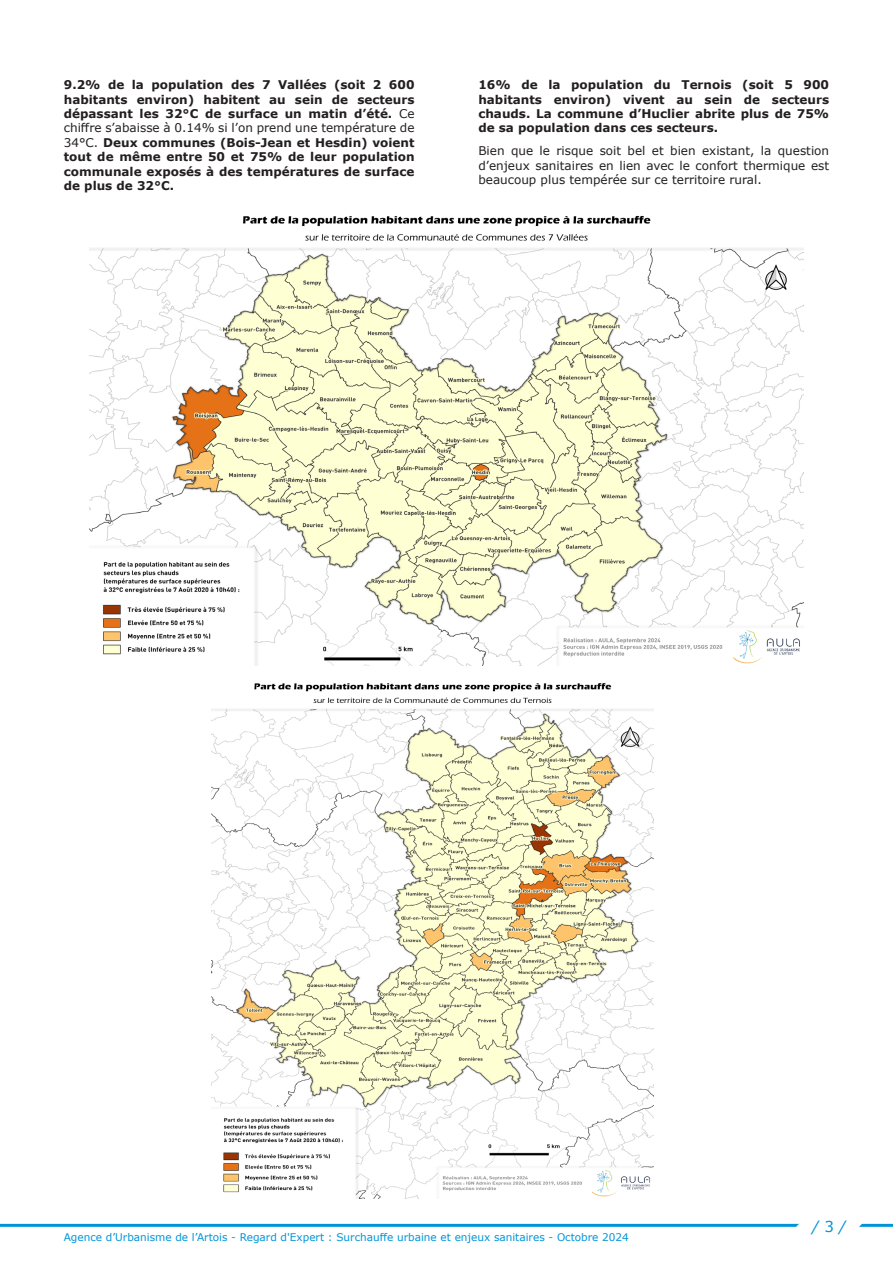
<style>
.page{position:relative;width:893px;height:1263px;background:#fff}
.page>*{position:absolute;margin:0;border:0;box-sizing:border-box;transform-origin:0 0}
.texte_base{font:italic 15px "Verdana";color:#0095d9}
.paragraphe{font:700 12px/14.4px "Verdana";color:#231f20;text-align:justify}
.paragraphe-2{font:12px/14.4px "Verdana";color:#231f20;text-align:justify}
.texte_base-2{font:10.5px "Verdana";color:#0095d9}
.s1{font-weight:400}
.s2{font-style:normal}
</style>
<div class="page">
<svg style="left:0;top:1223px;width:893px;height:4px;background:#4cb4e4"></svg>
<img style="left:90px;top:215px;width:713px;height:451px">
<img style="left:211px;top:683px;width:443px;height:516px">
<p class="paragraphe" style="left:64px;top:77px;width:352px">9.2% de la population des 7 Vallées (soit 2 600 habitants environ) habitent au sein de secteurs dépassant les 32°C de surface un matin d’été. <span class="s1">Ce chiffre s’abaisse à 0.14% si l’on prend une température de 34°C.</span> Deux communes (Bois-Jean et Hesdin) voient tout de même entre 50 et 75% de leur population communale exposés à des températures de surface de plus de 32°C.</p>
<p class="paragraphe" style="left:478px;top:77px;width:352px">16% de la population du Ternois (soit 5 900 habitants environ) vivent au sein de secteurs chauds. La commune d’Huclier abrite plus de 75% de sa population dans ces secteurs.</p>
<p class="paragraphe-2" style="left:478px;top:144px;width:352px">Bien que le risque soit bel et bien existant, la question d’enjeux sanitaires en lien avec le confort thermique est beaucoup plus tempérée sur ce territoire rural.</p>
<p class="texte_base-2" style="left:64px;top:1229px;width:567px">Agence d’Urbanisme de l’Artois - Regard d'Expert : Surchauffe urbaine et enjeux sanitaires - Octobre 2024</p>
<p class="texte_base" style="left:812px;top:1216px;width:35px">/ <span class="s2">3</span> /</p>
</div>
